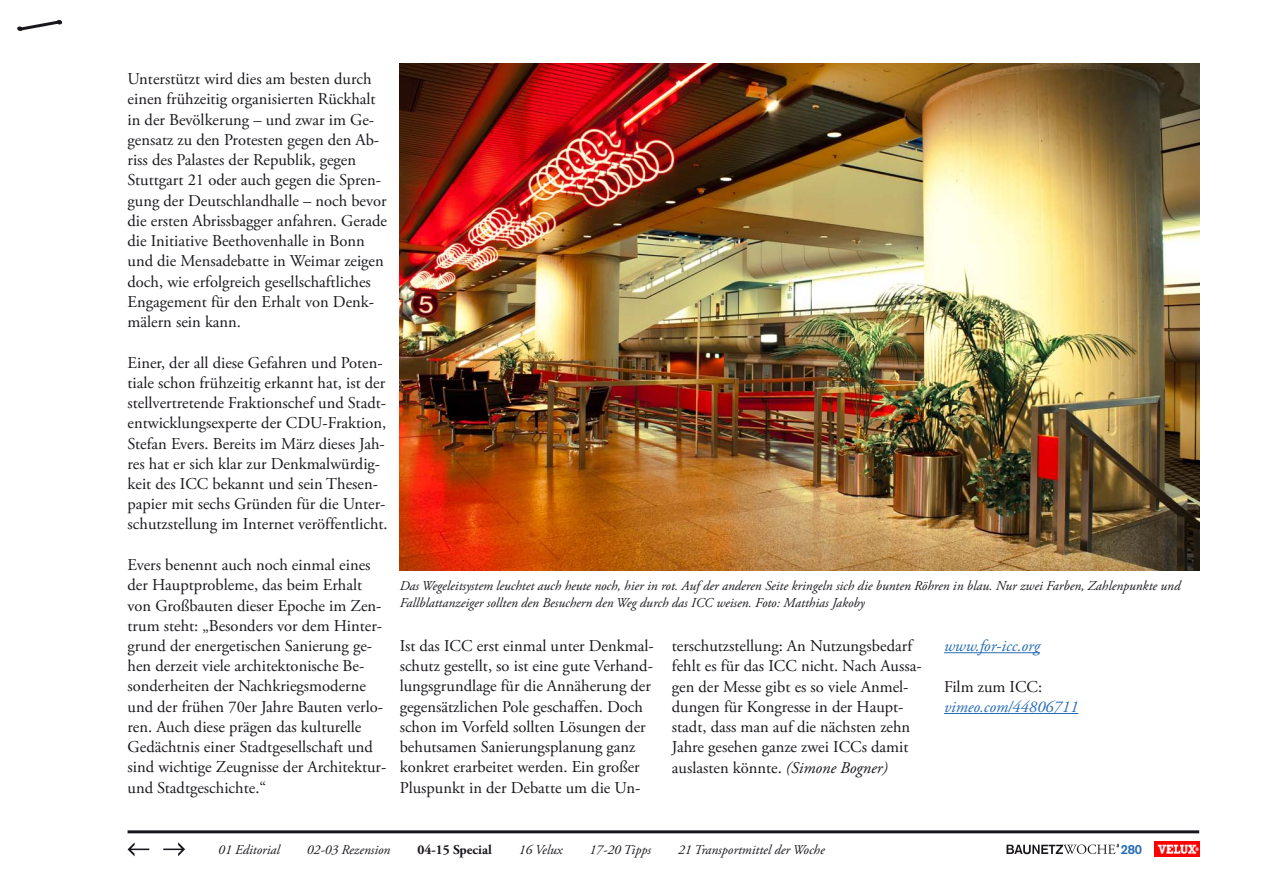
<style>
.page{position:relative;width:1263px;height:893px;background:#fff}
.page>*{position:absolute;margin:0;border:0;box-sizing:border-box;transform-origin:0 0}
.t1{font:16.5px/20.2px "Adobe Garamond Pro";color:#1a171c}
.t2{font:italic 16.5px "Adobe Garamond Pro";color:#256cb6}
.t3{font:italic 13.5px/17.2px "Adobe Garamond Pro";color:#1a171c}
.t4{font:700 13.5px "Adobe Garamond Pro";color:#1a171c}
.t5{font:700 13.05px "Akzidenz Grotesk";color:#256cb6}
.s1{font-style:italic}
</style>
<div class="page">
<hr style="left:128px;top:830px;width:1071px;height:3px;background:#1a171c">
<svg style="left:128px;top:842px;width:21px;height:14px"></svg>
<svg style="left:163px;top:842px;width:22px;height:14px"></svg>
<svg style="left:17px;top:20px;width:46px;height:11px"></svg>
<svg style="left:1006px;top:844px;width:113px;height:10px"></svg>
<img style="left:1155px;top:842px;width:44px;height:14px">
<img style="left:400px;top:64px;width:799px;height:506px">
<hr style="left:944px;top:652px;width:96px;height:1px;background:#256cb6">
<hr style="left:944px;top:713px;width:134px;height:1px;background:#256cb6">
<p class="t1" style="left:128px;top:69px;width:261px">Unterstützt wird dies am besten durch einen frühzeitig organisierten Rückhalt in der Bevölkerung – und zwar im Ge&shy;gensatz zu den Protesten gegen den Ab&shy;riss des Palastes der Republik, gegen Stuttgart 21 oder auch gegen die Spren&shy;gung der Deutschlandhalle – noch bevor die ersten Abrissbagger anfahren. Gerade die Initiative Beethovenhalle in Bonn und die Mensadebatte in Weimar zeigen doch, wie erfolgreich gesellschaftliches Engagement für den Erhalt von Denk&shy;mälern sein kann.</p>
<p class="t1" style="left:128px;top:353px;width:262px">Einer, der all diese Gefahren und Poten&shy;tiale schon frühzeitig erkannt hat, ist der stellvertretende Fraktionschef und Stadt&shy;entwicklungsexperte der CDU-Fraktion, Stefan Evers. Bereits im März dieses Jah&shy;res hat er sich klar zur Denkmalwürdig&shy;keit des ICC bekannt und sein Thesen&shy;papier mit sechs Gründen für die Unter&shy;schutzstellung im Internet veröffentlicht.</p>
<p class="t1" style="left:128px;top:555px;width:260px">Evers benennt auch noch einmal eines der Hauptprobleme, das beim Erhalt von Großbauten dieser Epoche im Zen&shy;trum steht: „Besonders vor dem Hinter&shy;grund der energetischen Sanierung ge&shy;hen derzeit viele architektonische Be&shy;sonderheiten der Nachkriegsmoderne und der frühen 70er Jahre Bauten verlo&shy;ren. Auch diese prägen das kulturelle Gedächtnis einer Stadtgesellschaft und sind wichtige Zeugnisse der Architektur&shy;und Stadtgeschichte.“</p>
<p class="t3" style="left:400px;top:578px;width:782px">Das Wegeleitsystem leuchtet auch heute noch, hier in rot. Auf der anderen Seite kringeln sich die bunten Röhren in blau. Nur zwei Farben, Zahlenpunkte und<br>Fallblattanzeiger sollten den Besuchern den Weg durch das ICC weisen. Foto: Matthias Jakoby</p>
<p class="t2" style="left:944px;top:636px;width:98px">www.for-icc.org</p>
<p class="t1" style="left:944px;top:677px;width:100px">Film zum ICC:</p>
<p class="t2" style="left:944px;top:697px;width:136px">vimeo.com/44806711</p>
<p class="t1" style="left:400px;top:636px;width:256px">Ist das ICC erst einmal unter Denkmal&shy;schutz gestellt, so ist eine gute Verhand&shy;lungsgrundlage für die Annäherung der gegensätzlichen Pole geschaffen. Doch schon im Vorfeld sollten Lösungen der behutsamen Sanierungsplanung ganz konkret erarbeitet werden. Ein großer Pluspunkt in der Debatte um die Un-</p>
<p class="t1" style="left:672px;top:636px;width:251px">terschutzstellung: An Nutzungsbedarf fehlt es für das ICC nicht. Nach Aussa&shy;gen der Messe gibt es so viele Anmel&shy;dungen für Kongresse in der Haupt&shy;stadt, dass man auf die nächsten zehn Jahre gesehen ganze zwei ICCs damit auslasten könnte. <span class="s1">(Simone Bogner)</span></p>
<p class="t3" style="left:218px;top:841px;width:63px">01 Editorial</p>
<p class="t3" style="left:307px;top:841px;width:85px">02-03 Rezension</p>
<p class="t4" style="left:417px;top:841px;width:76px">04-15 Special</p>
<p class="t3" style="left:519px;top:841px;width:45px">16 Velux</p>
<p class="t3" style="left:590px;top:841px;width:63px">17-20 Tipps</p>
<p class="t3" style="left:678px;top:841px;width:149px">21 Transportmittel der Woche</p>
<p class="t5" style="left:1121px;top:841px;width:23px">280</p>
</div>
